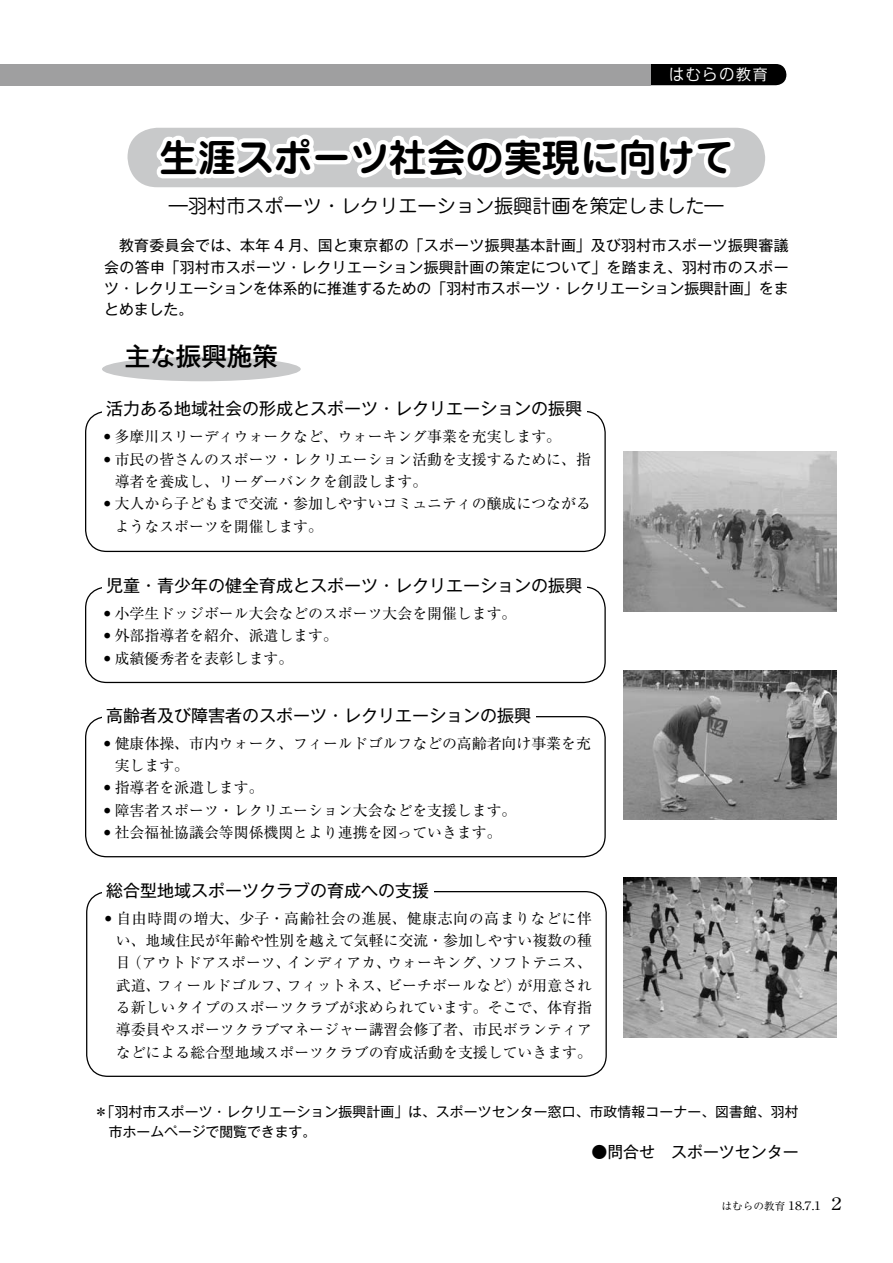
<style>
.page{position:relative;width:893px;height:1263px;background:#fff}
.page>*{position:absolute;margin:0;border:0;box-sizing:border-box;transform-origin:0 0}
.t1{font:38.25px "Jun 501 Pro Bold 90 msp RKSJ H";color:#000}
.t2{font:25.5px "Gothic MB101 Pr 5 Medium 90 msp RKSJ H";color:#000}
.t3{font:19.2px "Jun 201 Pro Regular 90 msp RKSJ H";color:#000}
.t4{font:16.95px "Gothic MB101 Pr 5 Regular 90 msp RKSJ H";color:#000}
.t5{font:15.9px "Gothic MB101 Pr 5 Regular 90 msp RKSJ H";color:#000}
.t6{font:14.85px/22.4px "Ryumin Pro Regular 90 msp RKSJ H";color:#000}
.t7{font:14.85px/21.3px "Gothic MB101 Pr 5 Regular 90 msp RKSJ H";color:#000;text-align:justify}
.t8{font:14.85px "M News G Pro Light 90 msp RKSJ H";letter-spacing:.125em;color:#fff}
.t9{font:13.8px/19.2px "Gothic MB101 Pr 5 Regular 90 msp RKSJ H";letter-spacing:.015em;color:#000}
.t10{font:10.65px "Ryumin Pr 5 Regular 90 msp RKSJ H";color:#000}
.s1{font-size:11.7px}
.s2{font-size:16.95px}
</style>
<div class="page">
<div style="left:128px;top:128px;width:637px;height:59px;background:#c8c9ca;border-radius:30px"></div>
<div style="left:85px;top:586px;width:521px;height:97px;border:1px solid #000;border-radius:21px"></div>
<div style="left:102px;top:577px;width:484px;height:17px;background:#fff"></div>
<div style="left:85px;top:716px;width:521px;height:141px;border:1px solid #000;border-radius:21px"></div>
<div style="left:102px;top:707px;width:433px;height:17px;background:#fff"></div>
<div style="left:102px;top:357px;width:199px;height:24px;background:#c8c9ca;border-radius:50%"></div>
<img style="left:624px;top:452px;width:212px;height:159px">
<img style="left:624px;top:670px;width:212px;height:149px">
<img style="left:624px;top:878px;width:212px;height:159px">
<svg style="left:0;top:64px;width:786px;height:121px"></svg>
<p class="t8" style="left:669px;top:69px;width:100px">はむらの教育</p>
<h1 class="t1" style="left:159px;top:143px;width:575px">生涯スポーツ社会の実現に向けて</h1>
<p class="t3" style="left:169px;top:198px;width:556px">―羽村市スポーツ・レクリエーション振興計画を策定しました―</p>
<p class="t7" style="left:104px;top:237px;width:686px">　教育委員会では、本年 4 月、国と東京都の「スポーツ振興基本計画」及び羽村市スポーツ振興審議会の答申「羽村市スポーツ・レクリエーション振興計画の策定について」を踏まえ、羽村市のスポーツ・レクリエーションを体系的に推進するための「羽村市スポーツ・レクリエーション振興計画」をまとめました。</p>
<h2 class="t2" style="left:125px;top:347px;width:155px">主な振興施策</h2>
<p class="t4" style="left:106px;top:403px;width:478px">活力ある地域社会の形成とスポーツ・レクリエーションの振興</p>
<p class="t6" style="left:104px;top:428px;width:458px"><sup>●</sup> 多摩川スリーディウォークなど、ウォーキング事業を充実します。</p>
<p class="t6" style="left:115px;top:450px;width:478px;text-indent:-11px"><sup>●</sup> 市民の皆さんのスポーツ・レクリエーション活動を支援するために、指導者を養成し、リーダーバンクを創設します。</p>
<p class="t6" style="left:115px;top:495px;width:478px;text-indent:-11px"><sup>●</sup> 大人から子どもまで交流・参加しやすいコミュニティの醸成につながるようなスポーツを開催します。</p>
<p class="t4" style="left:106px;top:579px;width:478px">児童・青少年の健全育成とスポーツ・レクリエーションの振興</p>
<p class="t6" style="left:104px;top:604px;width:414px"><sup>●</sup> 小学生ドッジボール大会などのスポーツ大会を開催します。</p>
<p class="t6" style="left:104px;top:627px;width:235px"><sup>●</sup> 外部指導者を紹介、派遣します。</p>
<p class="t6" style="left:104px;top:649px;width:191px"><sup>●</sup> 成績優秀者を表彰します。</p>
<p class="t4" style="left:106px;top:709px;width:427px">高齢者及び障害者のスポーツ・レクリエーションの振興</p>
<p class="t6" style="left:115px;top:734px;width:478px;text-indent:-11px"><sup>●</sup> 健康体操、市内ウォーク、フィールドゴルフなどの高齢者向け事業を充実します。</p>
<p class="t6" style="left:104px;top:779px;width:161px"><sup>●</sup> 指導者を派遣します。</p>
<p class="t6" style="left:104px;top:801px;width:414px"><sup>●</sup> 障害者スポーツ・レクリエーション大会などを支援します。</p>
<p class="t6" style="left:104px;top:823px;width:399px"><sup>●</sup> 社会福祉協議会等関係機関とより連携を図っていきます。</p>
<p class="t4" style="left:106px;top:884px;width:325px">総合型地域スポーツクラブの育成への支援</p>
<p class="t6" style="left:116px;top:909px;width:478px;text-align:justify;text-indent:-11px"><sup>●</sup> 自由時間の増大、少子・高齢社会の進展、健康志向の高まりなどに伴い、地域住民が年齢や性別を越えて気軽に交流・参加しやすい複数の種目（アウトドアスポーツ、インディアカ、ウォーキング、ソフトテニス、武道、フィールドゴルフ、フィットネス、ビーチボールなど）が用意される新しいタイプのスポーツクラブが求められています。そこで、体育指導委員やスポーツクラブマネージャー講習会修了者、市民ボランティアなどによる総合型地域スポーツクラブの育成活動を支援していきます。</p>
<p class="t9" style="left:109px;top:1105px;width:691px;text-indent:-15px">＊「羽村市スポーツ・レクリエーション振興計画」は、スポーツセンター窓口、市政情報コーナー、図書館、羽村市ホームページで閲覧できます。</p>
<p class="t5" style="left:591px;top:1146px;width:209px">●問合せ　スポーツセンター</p>
<p class="t10" style="left:721px;top:1202px;width:122px">はむらの教育 <span class="s1">18.7.1</span> <span class="s2">2</span></p>
</div>
